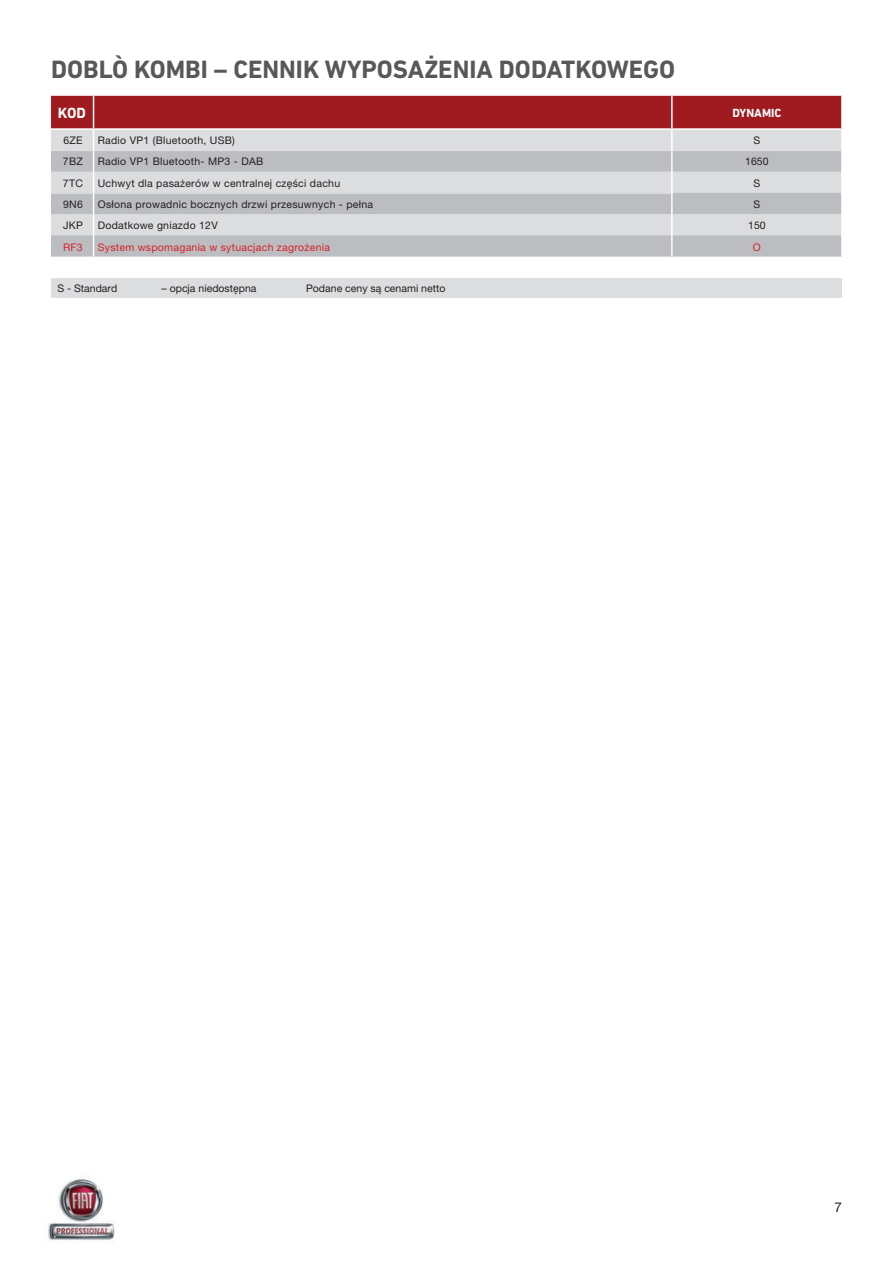
<style>
.page{position:relative;width:893px;height:1263px;background:#fff}
.page>*{position:absolute;margin:0;border:0;box-sizing:border-box;transform-origin:0 0}
.t1{font:700 25.5px "DIN Next LT Pro";color:#57585a}
.t2{font:700 15px "DIN Next LT Pro";color:#fff}
.t3{font:13.5px "Helvetica Neue LT Pro";color:#231f20}
.t4{font:700 12px "DIN Next LT Pro";color:#fff}
.t5{font:10.5px "Helvetica Neue LT Pro";letter-spacing:.025em;color:#231f20}
.t6{font:10.5px "Helvetica Neue LT Pro";color:#231f20}
.t7{font:10.5px "Helvetica Neue LT Pro";letter-spacing:.025em;color:#d1232a}
</style>
<div class="page">
<img style="left:45px;top:1177px;width:70px;height:64px">
<svg style="left:51px;top:96px;width:791px;height:161px"></svg>
<hr style="left:671px;top:236px;width:2px;height:21px;background:#fff">
<hr style="left:841px;top:236px;width:2px;height:21px;background:#fff">
<hr style="left:671px;top:130px;width:2px;height:21px;background:#fff">
<hr style="left:841px;top:130px;width:2px;height:21px;background:#fff">
<hr style="left:93px;top:96px;width:1px;height:32px;background:#fff">
<hr style="left:671px;top:96px;width:2px;height:32px;background:#fff">
<hr style="left:841px;top:96px;width:2px;height:32px;background:#fff">
<div style="left:51px;top:278px;width:791px;height:20px;background:#dcdddf"></div>
<h1 class="t1" style="left:51px;top:55px;width:626px">DOBLÒ KOMBI – CENNIK WYPOSAŻENIA DODATKOWEGO</h1>
<h2 class="t2" style="left:58px;top:104px;width:30px">KOD</h2>
<p class="t4" style="left:732px;top:105px;width:50px">DYNAMIC</p>
<p class="t5" style="left:63px;top:134px;width:21px">6ZE</p>
<p class="t5" style="left:98px;top:134px;width:139px">Radio VP1 (Bluetooth, USB)</p>
<p class="t5" style="left:753px;top:134px;width:8px">S</p>
<p class="t5" style="left:63px;top:155px;width:21px">7BZ</p>
<p class="t5" style="left:98px;top:155px;width:167px">Radio VP1 Bluetooth- MP3 - DAB</p>
<p class="t5" style="left:745px;top:155px;width:25px">1650</p>
<p class="t5" style="left:63px;top:177px;width:21px">7TC</p>
<p class="t5" style="left:98px;top:177px;width:244px">Uchwyt dla pasażerów w centralnej części dachu</p>
<p class="t5" style="left:753px;top:177px;width:8px">S</p>
<p class="t5" style="left:63px;top:198px;width:21px">9N6</p>
<p class="t5" style="left:98px;top:198px;width:277px">Osłona prowadnic bocznych drzwi przesuwnych - pełna</p>
<p class="t5" style="left:753px;top:198px;width:8px">S</p>
<p class="t5" style="left:63px;top:219px;width:21px">JKP</p>
<p class="t5" style="left:98px;top:219px;width:121px">Dodatkowe gniazdo 12V</p>
<p class="t5" style="left:748px;top:219px;width:19px">150</p>
<p class="t7" style="left:63px;top:240px;width:21px">RF3</p>
<p class="t7" style="left:98px;top:240px;width:234px">System wspomagania w sytuacjach zagrożenia</p>
<p class="t7" style="left:753px;top:240px;width:9px">O</p>
<p class="t6" style="left:57px;top:282px;width:61px">S - Standard</p>
<p class="t6" style="left:162px;top:282px;width:96px">– opcja niedostępna</p>
<p class="t6" style="left:306px;top:282px;width:141px">Podane ceny są cenami netto</p>
<p class="t3" style="left:834px;top:1199px;width:9px">7</p>
</div>
